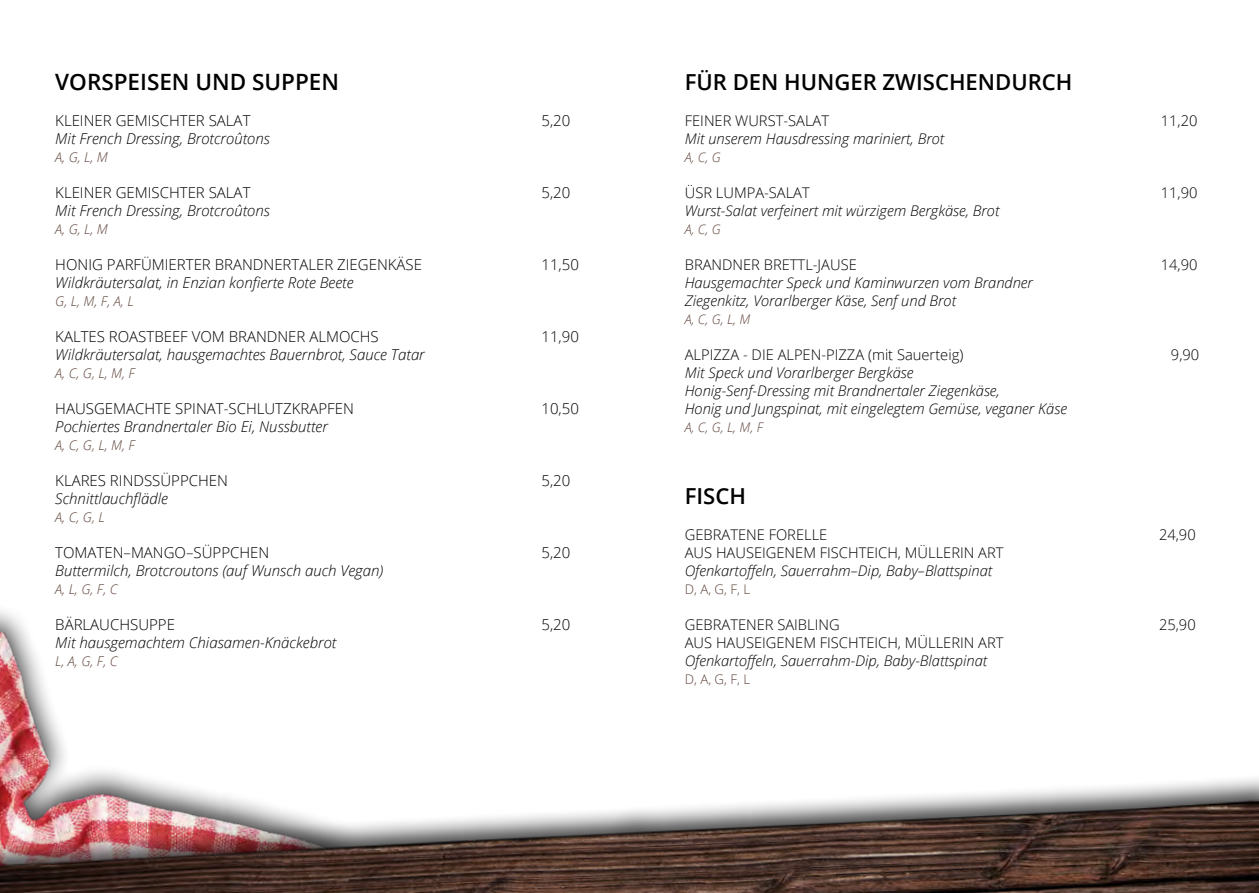
<style>
.page{position:relative;width:1259px;height:893px;background:#fff}
.page>*{position:absolute;margin:0;border:0;box-sizing:border-box;transform-origin:0 0}
.t1{font:600 22.5px "Open Sans";color:#000}
.t2{font:600 22.05px "Open Sans";color:#000}
.t3{font:italic 300 15px "Open Sans";color:#000}
.t4{font:300 15px "Open Sans";color:#000}
.t5{font:italic 300 14.7px/18px "Open Sans";color:#000}
.t6{font:300 14.7px "Open Sans";color:#000}
.t7{font:italic 300 13.5px "Open Sans";color:#5e433a}
.t8{font:italic 300 13.2px "Open Sans";color:#5e433a}
.t9{font:300 13.2px "Open Sans";color:#5e433a}
</style>
<div class="page">
<img style="left:0;top:610px;width:56px;height:114px">
<img style="left:0;top:724px;width:1259px;height:169px">
<h1 class="t1" style="left:55px;top:66px;width:285px">VORSPEISEN UND SUPPEN</h1>
<p class="t4" style="left:55px;top:110px;width:197px">KLEINER GEMISCHTER SALAT</p>
<p class="t4" style="left:541px;top:110px;width:30px">5,20</p>
<p class="t3" style="left:55px;top:128px;width:216px">Mit French Dressing, Brotcroûtons</p>
<p class="t7" style="left:55px;top:148px;width:54px">A, G, L, M</p>
<p class="t4" style="left:55px;top:182px;width:197px">KLEINER GEMISCHTER SALAT</p>
<p class="t4" style="left:541px;top:182px;width:30px">5,20</p>
<p class="t3" style="left:55px;top:200px;width:216px">Mit French Dressing, Brotcroûtons</p>
<p class="t7" style="left:55px;top:220px;width:54px">A, G, L, M</p>
<p class="t4" style="left:55px;top:254px;width:368px">HONIG PARFÜMIERTER BRANDNERTALER ZIEGENKÄSE</p>
<p class="t4" style="left:541px;top:254px;width:39px">11,50</p>
<p class="t3" style="left:55px;top:272px;width:300px">Wildkräutersalat, in Enzian konfierte Rote Beete</p>
<p class="t7" style="left:55px;top:292px;width:80px">G, L, M, F, A, L</p>
<p class="t4" style="left:55px;top:326px;width:325px">KALTES ROASTBEEF VOM BRANDNER ALMOCHS</p>
<p class="t4" style="left:541px;top:326px;width:39px">11,90</p>
<p class="t3" style="left:55px;top:344px;width:371px">Wildkräutersalat, hausgemachtes Bauernbrot, Sauce Tatar</p>
<p class="t7" style="left:55px;top:364px;width:81px">A, C, G, L, M, F</p>
<p class="t4" style="left:55px;top:398px;width:300px">HAUSGEMACHTE SPINAT-SCHLUTZKRAPFEN</p>
<p class="t4" style="left:541px;top:398px;width:39px">10,50</p>
<p class="t3" style="left:55px;top:416px;width:274px">Pochiertes Brandnertaler Bio Ei, Nussbutter</p>
<p class="t7" style="left:55px;top:436px;width:81px">A, C, G, L, M, F</p>
<p class="t4" style="left:55px;top:470px;width:174px">KLARES RINDSSÜPPCHEN</p>
<p class="t4" style="left:541px;top:470px;width:30px">5,20</p>
<p class="t3" style="left:55px;top:488px;width:114px">Schnittlauchflädle</p>
<p class="t7" style="left:55px;top:508px;width:51px">A, C, G, L</p>
<p class="t4" style="left:55px;top:542px;width:215px">TOMATEN–MANGO–SÜPPCHEN</p>
<p class="t4" style="left:541px;top:542px;width:30px">5,20</p>
<p class="t3" style="left:55px;top:560px;width:330px">Buttermilch, Brotcroutons (auf Wunsch auch Vegan)</p>
<p class="t7" style="left:55px;top:580px;width:64px">A, L, G, F, C</p>
<p class="t4" style="left:55px;top:614px;width:121px">BÄRLAUCHSUPPE</p>
<p class="t4" style="left:541px;top:614px;width:30px">5,20</p>
<p class="t3" style="left:55px;top:632px;width:283px">Mit hausgemachtem Chiasamen-Knäckebrot</p>
<p class="t7" style="left:55px;top:652px;width:64px">L, A, G, F, C</p>
<h2 class="t2" style="left:685px;top:67px;width:389px">FÜR DEN HUNGER ZWISCHENDURCH</h2>
<p class="t6" style="left:685px;top:111px;width:146px">FEINER WURST-SALAT</p>
<p class="t6" style="left:1160px;top:111px;width:38px">11,20</p>
<p class="t5" style="left:685px;top:129px;width:261px">Mit unserem Hausdressing mariniert, Brot</p>
<p class="t8" style="left:685px;top:148px;width:37px">A, C, G</p>
<p class="t6" style="left:685px;top:183px;width:127px">ÜSR LUMPA-SALAT</p>
<p class="t6" style="left:1160px;top:183px;width:38px">11,90</p>
<p class="t5" style="left:685px;top:201px;width:316px">Wurst-Salat verfeinert mit würzigem Bergkäse, Brot</p>
<p class="t8" style="left:685px;top:220px;width:37px">A, C, G</p>
<p class="t6" style="left:685px;top:255px;width:173px">BRANDNER BRETTL-JAUSE</p>
<p class="t6" style="left:1160px;top:255px;width:38px">14,90</p>
<p class="t5" style="left:685px;top:273px;width:350px">Hausgemachter Speck und Kaminwurzen vom Brandner<br>Ziegenkitz, Vorarlberger Käse, Senf und Brot</p>
<p class="t8" style="left:685px;top:310px;width:67px">A, C, G, L, M</p>
<p class="t6" style="left:685px;top:345px;width:280px">ALPIZZA - DIE ALPEN-PIZZA (mit Sauerteig)</p>
<p class="t6" style="left:1171px;top:345px;width:30px">9,90</p>
<p class="t5" style="left:685px;top:363px;width:384px">Mit Speck und Vorarlberger Bergkäse<br>Honig-Senf-Dressing mit Brandnertaler Ziegenkäse,<br>Honig und Jungspinat, mit eingelegtem Gemüse, veganer Käse</p>
<p class="t8" style="left:685px;top:418px;width:80px">A, C, G, L, M, F</p>
<h2 class="t2" style="left:685px;top:481px;width:63px">FISCH</h2>
<p class="t6" style="left:685px;top:525px;width:144px">GEBRATENE FORELLE</p>
<p class="t6" style="left:1159px;top:525px;width:38px">24,90</p>
<p class="t6" style="left:685px;top:543px;width:320px">AUS HAUSEIGENEM FISCHTEICH, MÜLLERIN ART</p>
<p class="t5" style="left:685px;top:561px;width:309px">Ofenkartoffeln, Sauerrahm–Dip, Baby–Blattspinat</p>
<p class="t9" style="left:685px;top:580px;width:67px">D, A, G, F, L</p>
<p class="t6" style="left:685px;top:615px;width:156px">GEBRATENER SAIBLING</p>
<p class="t6" style="left:1159px;top:615px;width:38px">25,90</p>
<p class="t6" style="left:685px;top:633px;width:320px">AUS HAUSEIGENEM FISCHTEICH, MÜLLERIN ART</p>
<p class="t5" style="left:685px;top:651px;width:304px">Ofenkartoffeln, Sauerrahm-Dip, Baby-Blattspinat</p>
<p class="t9" style="left:685px;top:670px;width:67px">D, A, G, F, L</p>
</div>
